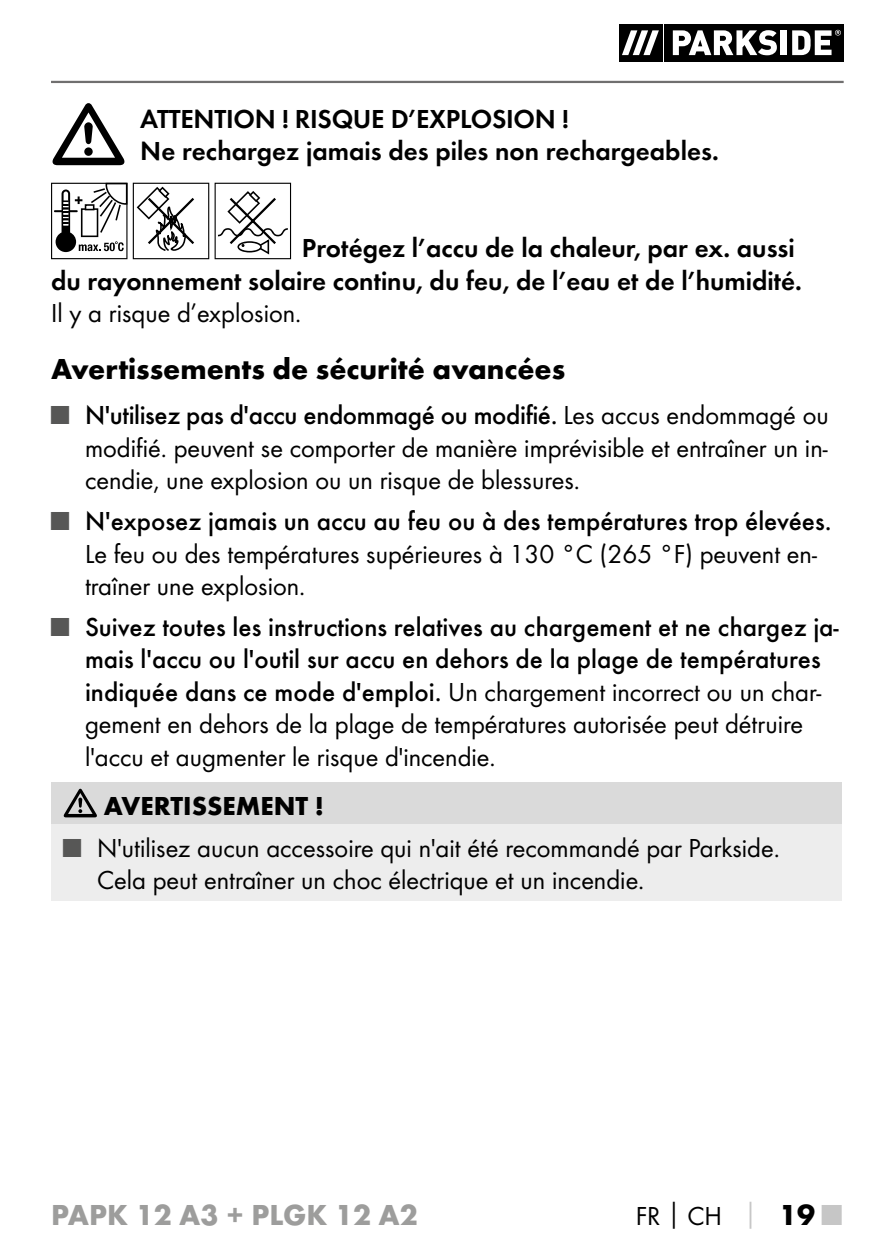
<style>
.page{position:relative;width:893px;height:1259px;background:#fff}
.page>*{position:absolute;margin:0;border:0;box-sizing:border-box;transform-origin:0 0}
.t1{font:700 30px "Futura";color:#000}
.t2{font:700 30px "Futura";color:#9d9d9c}
.t3{font:27px/32.4px "Futura Boo";color:#000}
.t4{font:500 27px/32.4px "Futura";color:#000;text-align:center}
.t5{font:27px/32.4px "Futura Dem";color:#000}
.t6{font:700 27px "Futura";color:#000}
.s1{font-family:"Futura Boo";font-weight:400;color:#575756}
.s2{font-family:"Futura Boo";font-weight:400}
.s3{font-family:"Futura";font-weight:500}
.s4{color:#575756}
.s5{font-family:"Futura";font-weight:700}
.s6{font-family:"Futura";font-weight:700;color:#c6c6c6}
.s7{font-family:"Futura";font-weight:700;font-size:30px}
.s8{font-family:"Futura";font-weight:700;font-size:30px;color:#c6c6c6}
</style>
<div class="page">
<hr style="left:51px;top:81px;width:793px;height:2px;background:#706f6f">
<div style="left:619px;top:24px;width:43px;height:37px;background:#000"></div>
<div style="left:665px;top:24px;width:179px;height:37px;background:#000"></div>
<svg style="left:622px;top:30px;width:37px;height:25px"></svg>
<svg style="left:673px;top:30px;width:104px;height:25px"></svg>
<div style="left:781px;top:30px;width:6px;height:25px;background:#fff"></div>
<svg style="left:792px;top:30px;width:49px;height:25px"></svg>
<svg style="left:53px;top:103px;width:71px;height:62px"></svg>
<svg style="left:51px;top:183px;width:76px;height:76px"></svg>
<svg style="left:215px;top:183px;width:76px;height:76px"></svg>
<svg style="left:133px;top:183px;width:76px;height:76px"></svg>
<div style="left:51px;top:782px;width:791px;height:42px;background:#dadada"></div>
<div style="left:51px;top:824px;width:791px;height:77px;background:#ededed"></div>
<svg style="left:64px;top:788px;width:33px;height:29px"></svg>
<p class="t5" style="left:140px;top:102px;width:580px">ATTENTION ! RISQUE D’EXPLOSION !<br>Ne rechargez jamais des piles non rechargeables.</p>
<p class="t5" style="left:51px;top:232px;width:752px;text-align:right">Protégez l’accu de la chaleur, par ex. aussi<br>du rayonnement solaire continu, du feu, de l’eau et de l’humidité.</p>
<p class="t3" style="left:51px;top:296px;width:248px">Il y a risque d’explosion.</p>
<p class="t1" style="left:51px;top:350px;width:516px">Avertissements de sécurité avancées</p>
<p class="t4" style="left:51px;top:399px;width:779px"><span class="s1">■</span> N'utilisez pas d'accu endommagé ou modifié. <span class="s2">Les accus endommagé ou</span></p>
<p class="t3" style="left:85px;top:431px;width:744px">modifié. peuvent se comporter de manière imprévisible et entraîner un in&shy;cendie, une explosion ou un risque de blessures.</p>
<p class="t4" style="left:51px;top:505px;width:782px"><span class="s1">■</span> N'exposez jamais un accu au feu ou à des températures trop élevées.</p>
<p class="t3" style="left:85px;top:537px;width:733px">Le feu ou des températures supérieures à 130 °C (265 °F) peuvent en&shy;traîner une explosion.</p>
<p class="t4" style="left:51px;top:610px;width:789px"><span class="s1">■</span> Suivez toutes les instructions relatives au chargement et ne chargez ja&shy;mais l'accu ou l'outil sur accu en dehors de la plage de températures</p>
<p class="t3" style="left:85px;top:675px;width:738px"><span class="s3">indiquée dans ce mode d'emploi.</span> Un chargement incorrect ou un char&shy;gement en dehors de la plage de températures autorisée peut détruire l'accu et augmenter le risque d'incendie.</p>
<p class="t6" style="left:104px;top:789px;width:222px">AVERTISSEMENT !</p>
<p class="t3" style="left:97px;top:831px;width:681px;text-indent:-34px"><span class="s4">■</span> N'utilisez aucun accessoire qui n'ait été recommandé par Parkside.<br>Cela peut entraîner un choc électrique et un incendie.</p>
<p class="t2" style="left:51px;top:1196px;width:368px">PAPK 12 A3 + PLGK 12 A2</p>
<p class="t3" style="left:636px;top:1199px;width:208px">FR<span class="s5">│</span>CH <span class="s6">│</span> <span class="s7">19</span> <span class="s8">■</span></p>
</div>
